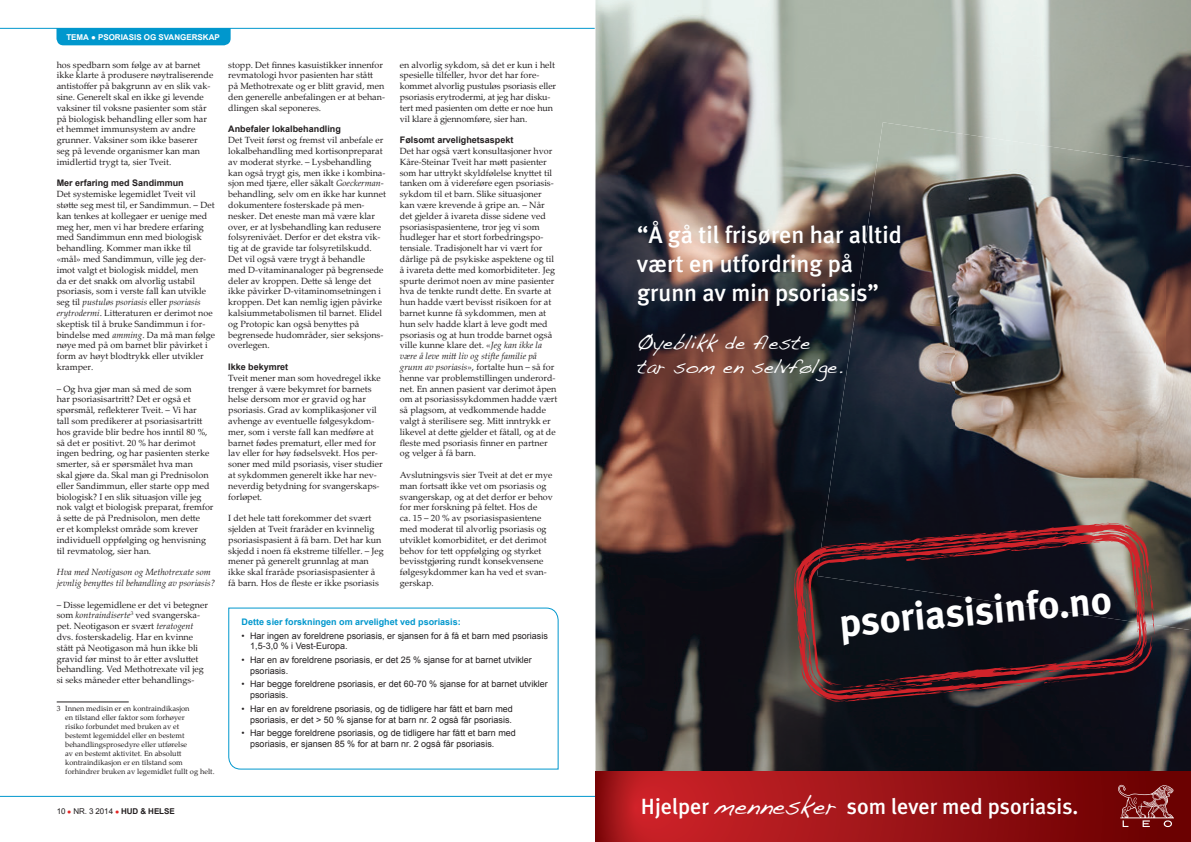
<style>
.page{position:relative;width:1191px;height:842px;background:#fff}
.page>*{position:absolute;margin:0;border:0;box-sizing:border-box;transform-origin:0 0}
.t1{font:700 39.7px "Meta Plus";color:#fff}
.t2{font:500 24px/28.8px "Meta Plus";color:#fff}
.t3{font:500 22px "Meta Plus";color:#fff}
.t4{font:20px/24px "Handwriting Dakota";color:#fff}
.t5{font:9px/10.8px "Palatino Linotype";color:#231f20}
.t6{font:9px/10.8px "Arial";color:#231f20}
.t7{font:700 9px "Arial";color:#231f20}
.t8{font:italic 9px/10.8px "Palatino Linotype";color:#231f20}
.t9{font:700 9px "Arial";color:#0097cd}
.t10{font:700 8px "Arial";color:#fff}
.t11{font:8px "Arial";letter-spacing:-.01em;color:#231f20}
.t12{font:7.5px/9px "Palatino Linotype";color:#231f20}
.s1{font-style:italic}
.s2{font-size:7px;color:#e42625}
.s3{font-weight:700}
.s4{font-family:"Handwriting Dakota";font-weight:400;font-size:25px}
</style>
<div class="page">
<hr style="left:0;top:28px;width:594px;height:1px;background:#0097cd">
<hr style="left:0;top:796px;width:595px;height:1px;background:#0097cd">
<div style="left:56px;top:28px;width:175px;height:17px;background:#0097cd"></div>
<img style="left:595px;top:0;width:596px;height:771px">
<svg style="left:595px;top:771px;width:596px;height:71px;background:#9c1216"></svg>
<svg style="left:1118px;top:785px;width:56px;height:42px;background:#8a3434"></svg>
<img style="left:956px;top:224px;width:208px;height:402px">
<img style="left:1164px;top:163px;width:27px;height:467px">
<img style="left:817px;top:326px;width:139px;height:197px">
<img style="left:853px;top:122px;width:103px;height:204px">
<img style="left:955px;top:133px;width:175px;height:91px">
<img style="left:1129px;top:158px;width:36px;height:66px">
<svg style="left:794px;top:523px;width:358px;height:178px;background:#321e24"></svg>
<svg style="left:800px;top:559px;width:3px;height:4px"></svg>
<svg style="left:807px;top:532px;width:340px;height:154px;background:#533e41"></svg>
<svg style="left:1112px;top:645px;width:38px;height:17px"></svg>
<svg style="left:1132px;top:541px;width:4px;height:4px"></svg>
<svg style="left:1135px;top:568px;width:19px;height:67px"></svg>
<svg style="left:1116px;top:533px;width:9px;height:12px"></svg>
<svg style="left:815px;top:530px;width:265px;height:34px;background:#4c151f"></svg>
<svg style="left:795px;top:570px;width:306px;height:132px;background:#23161e"></svg>
<hr style="left:57px;top:702px;width:72px;height:1px;background:#231f20">
<svg style="left:228px;top:607px;width:331px;height:163px"></svg>
<p class="t10" style="left:66px;top:31px;width:155px">TEMA ● PSORIASIS OG SVANGERSKAP</p>
<p class="t5" style="left:57px;top:59px;width:158px">hos spedbarn som følge av at barnet ikke klarte å produsere nøytraliserende antistoffer på bakgrunn av en slik vak&shy;sine. Generelt skal en ikke gi levende vaksiner til voksne pasienter som står på biologisk behandling eller som har et hemmet immunsystem av andre grunner. Vaksiner som ikke baserer<br>seg på levende organismer kan man imidlertid trygt ta, sier Tveit.</p>
<p class="t7" style="left:57px;top:177px;width:129px">Mer erfaring med Sandimmun</p>
<p class="t5" style="left:57px;top:188px;width:160px">Det systemiske legemidlet Tveit vil støtte seg mest til, er Sandimmun. – Det kan tenkes at kollegaer er uenige med meg her, men vi har bredere erfaring med Sandimmun enn med biologisk behandling. Kommer man ikke til «mål» med Sandimmun, ville jeg der&shy;imot valgt et biologisk middel, men<br>da er det snakk om alvorlig ustabil psoriasis, som i verste fall kan utvikle seg til <span class="s1">pustuløs psoriasis</span> eller <span class="s1">psoriasis erytrodermi</span>. Litteraturen er derimot noe skeptisk til å bruke Sandimmun i for&shy;bindelse med <span class="s1">amming</span>. Da må man følge nøye med på om barnet blir påvirket i form av høyt blodtrykk eller utvikler kramper.</p>
<p class="t5" style="left:57px;top:383px;width:158px">– Og hva gjør man så med de som<br>har psoriasisartritt? Det er også et spørsmål, reflekterer Tveit. – Vi har<br>tall som predikerer at psoriasisartritt hos gravide blir bedre hos inntil 80 %, så det er positivt. 20 % har derimot ingen bedring, og har pasienten sterke smerter, så er spørsmålet hva man<br>skal gjøre da. Skal man gi Prednisolon eller Sandimmun, eller starte opp med biologisk? I en slik situasjon ville jeg nok valgt et biologisk preparat, fremfor å sette de på Prednisolon, men dette<br>er et komplekst område som krever individuell oppfølging og henvisning til revmatolog, sier han.</p>
<p class="t8" style="left:57px;top:566px;width:160px">Hva med Neotigason og Methotrexate som jevnlig benyttes til behandling av psoriasis?</p>
<p class="t5" style="left:57px;top:599px;width:153px">– Disse legemidlene er det vi betegner som <span class="s1">kontraindiserte</span><sup>3</sup> ved svangerska&shy;pet. Neotigason er svært <span class="s1">teratogent </span>dvs. fosterskadelig. Har en kvinne stått på Neotigason må hun ikke bli gravid før minst to år etter avsluttet behandling. Ved Methotrexate vil jeg si seks måneder etter behandlings-</p>
<p class="t12" style="left:65px;top:704px;width:151px;text-indent:-9px">3 Innen medisin er en kontraindikasjon<br>en tilstand eller faktor som forhøyer<br>risiko forbundet med bruken av et<br>bestemt legemiddel eller en bestemt behandlingsprosedyre eller utførelse<br>av en bestemt aktivitet. En absolutt kontraindikasjon er en tilstand som forhindrer bruken av legemidlet fullt og helt.</p>
<p class="t5" style="left:228px;top:59px;width:158px">stopp. Det finnes kasuistikker innenfor revmatologi hvor pasienten har stått på Methotrexate og er blitt gravid, men den generelle anbefalingen er at behan&shy;dlingen skal seponeres.</p>
<p class="t7" style="left:228px;top:123px;width:114px">Anbefaler lokalbehandling</p>
<p class="t5" style="left:228px;top:134px;width:159px">Det Tveit først og fremst vil anbefale er lokalbehandling med kortisonpreparat av moderat styrke. – Lysbehandling kan også trygt gis, men ikke i kombina&shy;sjon med tjære, eller såkalt <span class="s1">Goeckerman&shy;</span>behandling, selv om en ikke har kunnet dokumentere fosterskade på men&shy;nesker. Det eneste man må være klar over, er at lysbehandling kan redusere folsyrenivået. Derfor er det ekstra vik&shy;tig at de gravide tar folsyretilskudd.<br>Det vil også være trygt å behandle<br>med D-vitaminanaloger på begrensede deler av kroppen. Dette så lenge det ikke påvirker D-vitaminomsetningen i kroppen. Det kan nemlig igjen påvirke kalsiummetabolismen til barnet. Elidel og Protopic kan også benyttes på begrensede hudområder, sier seksjons&shy;overlegen.</p>
<p class="t7" style="left:228px;top:361px;width:62px">Ikke bekymret</p>
<p class="t5" style="left:228px;top:372px;width:156px">Tveit mener man som hovedregel ikke trenger å være bekymret for barnets helse dersom mor er gravid og har psoriasis. Grad av komplikasjoner vil avhenge av eventuelle følgesykdom&shy;mer, som i verste fall kan medføre at barnet fødes prematurt, eller med for lav eller for høy fødselsvekt. Hos per&shy;soner med mild psoriasis, viser studier at sykdommen generelt ikke har nev&shy;neverdig betydning for svangerskaps&shy;forløpet.</p>
<p class="t5" style="left:228px;top:512px;width:157px">I det hele tatt forekommer det svært sjelden at Tveit fraråder en kvinnelig psoriasispasient å få barn. Det har kun skjedd i noen få ekstreme tilfeller. – Jeg mener på generelt grunnlag at man ikke skal fraråde psoriasispasienter å få barn. Hos de fleste er ikke psoriasis</p>
<p class="t5" style="left:400px;top:59px;width:158px">en alvorlig sykdom, så det er kun i helt spesielle tilfeller, hvor det har fore&shy;kommet alvorlig pustuløs psoriasis eller psoriasis erytrodermi, at jeg har disku&shy;tert med pasienten om dette er noe hun vil klare å gjennomføre, sier han.</p>
<p class="t7" style="left:400px;top:134px;width:115px">Følsomt arvelighetsaspekt</p>
<p class="t5" style="left:400px;top:145px;width:159px">Det har også vært konsultasjoner hvor Kåre-Steinar Tveit har møtt pasienter som har uttrykt skyldfølelse knyttet til tanken om å videreføre egen psoriasis&shy;sykdom til et barn. Slike situasjoner kan være krevende å gripe an. – Når det gjelder å ivareta disse sidene ved psoriasispasientene, tror jeg vi som hudleger har et stort forbedringspo&shy;tensiale. Tradisjonelt har vi vært for dårlige på de psykiske aspektene og til å ivareta dette med komorbiditeter. Jeg spurte derimot noen av mine pasienter hva de tenkte rundt dette. En svarte at hun hadde vært bevisst risikoen for at barnet kunne få sykdommen, men at hun selv hadde klart å leve godt med psoriasis og at hun trodde barnet også ville kunne klare det. «<span class="s1">Jeg kan ikke la være å leve mitt liv og stifte familie på grunn av psoriasis</span>», fortalte hun – så for henne var problemstillingen underord&shy;net. En annen pasient var derimot åpen om at psoriasissykdommen hadde vært så plagsom, at vedkommende hadde valgt å sterilisere seg. Mitt inntrykk er likevel at dette gjelder et fåtall, og at de fleste med psoriasis finner en partner og velger å få barn.</p>
<p class="t5" style="left:400px;top:469px;width:155px">Avslutningsvis sier Tveit at det er mye man fortsatt ikke vet om psoriasis og svangerskap, og at det derfor er behov for mer forskning på feltet. Hos de<br>ca. 15 – 20 % av psoriasispasientene med moderat til alvorlig psoriasis og utviklet komorbiditet, er det derimot behov for tett oppfølging og styrket bevisstgjøring rundt konsekvensene følgesykdommer kan ha ved et svan&shy;gerskap.</p>
<p class="t9" style="left:242px;top:616px;width:221px">Dette sier forskningen om arvelighet ved psoriasis:</p>
<p class="t6" style="left:250px;top:630px;width:299px;text-indent:-9px">• Har ingen av foreldrene psoriasis, er sjansen for å få et barn med psoriasis<br>1,5-3,0 % i Vest-Europa.</p>
<p class="t6" style="left:250px;top:654px;width:283px;text-indent:-9px">• Har en av foreldrene psoriasis, er det 25 % sjanse for at barnet utvikler psoriasis.</p>
<p class="t6" style="left:250px;top:679px;width:299px;text-indent:-9px">• Har begge foreldrene psoriasis, er det 60-70 % sjanse for at barnet utvikler psoriasis.</p>
<p class="t6" style="left:242px;top:703px;width:273px;text-align:right">• Har en av foreldrene psoriasis, og de tidligere har fått et barn med psoriasis, er det &gt; 50 % sjanse for at barn nr. 2 også får psoriasis.</p>
<p class="t6" style="left:250px;top:728px;width:267px;text-indent:-9px">• Har begge foreldrene psoriasis, og de tidligere har fått et barn med psoriasis, er sjansen 85 % for at barn nr. 2 også får psoriasis.</p>
<p class="t11" style="left:57px;top:805px;width:119px">10 <span class="s2">●</span> NR. 3 2014 <span class="s2">●</span> <span class="s3">HUD &amp; HELSE</span></p>
<h2 class="t2" style="left:637px;top:220px;width:266px">“Å gå til frisøren har alltid vært en utfordring på grunn av min psoriasis”</h2>
<h3 class="t4" style="left:637px;top:330px;width:207px">Øyeblikk de fleste tar som en selvfølge.</h3>
<h1 class="t1" style="left:837px;top:600px;width:274px;rotate:-5deg">psoriasisinfo.no</h1>
<h3 class="t3" style="left:641px;top:794px;width:439px">Hjelper <span class="s4">mennesker</span> som lever med psoriasis.</h3>
</div>
